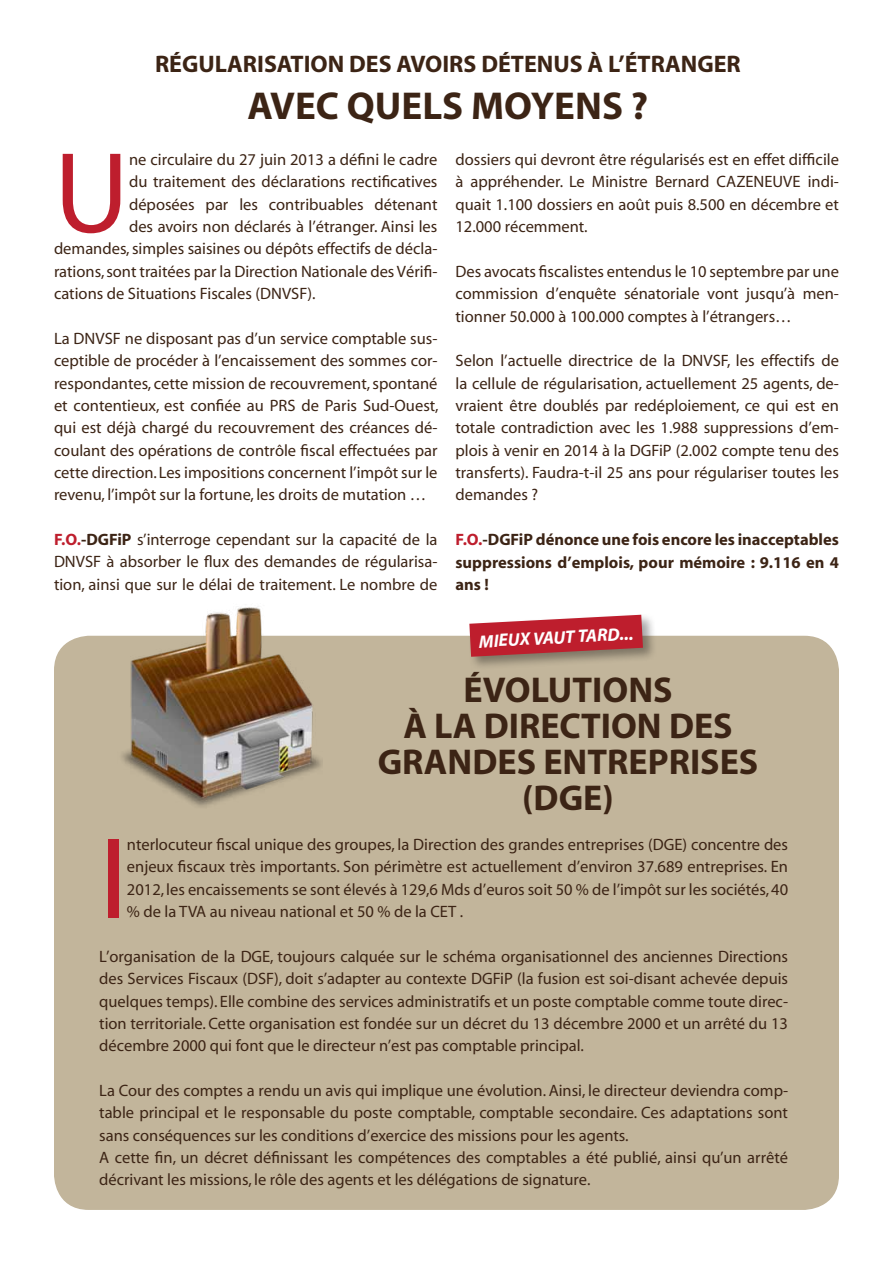
<style>
.page{position:relative;width:893px;height:1263px;background:#fff}
.page>*{position:absolute;margin:0;border:0;box-sizing:border-box;transform-origin:0 0}
.t1{font:115.95px "Myriad";color:#be1e2d}
.t2{font:700 39px "Myriad";color:#3c2415}
.t3{font:700 36px/36px "Myriad";color:#3c2415;text-align:center}
.t4{font:700 24px "Myriad";color:#3c2415}
.t5{font:italic 700 18px "Myriad";color:#fff}
.t6{font:16.5px/22.4px "Myriad";color:#3c2415;text-align:justify}
.t7{font:700 16.5px/22.4px "Myriad";color:#3c2415;text-align:justify}
.s1{font-weight:700;color:#be1e2d}
.s2{font-weight:700}
.s3{color:#be1e2d}
</style>
<div class="page">
<div style="left:55px;top:636px;width:783px;height:573px;background:#c2b59b;border-radius:34px"></div>
<div style="left:468px;top:613px;width:189px;height:58px;background:#000;opacity:.35"></div>
<svg style="left:469px;top:615px;width:174px;height:42px;background:#bf414a"></svg>
<img style="left:118px;top:607px;width:204px;height:200px">
<h3 class="t4" style="left:155px;top:52px;width:587px">RÉGULARISATION DES AVOIRS DÉTENUS À L’ÉTRANGER</h3>
<h2 class="t2" style="left:248px;top:86px;width:402px">AVEC QUELS MOYENS ?</h2>
<h1 class="t1" style="left:54px;top:136px;width:77px">U</h1>
<p class="t6" style="left:129px;top:149px;width:310px">ne circulaire du 27 juin 2013 a défini le cadre</p>
<p class="t6" style="left:129px;top:171px;width:310px">du traitement des déclarations rectificatives</p>
<p class="t6" style="left:129px;top:194px;width:310px">déposées par les contribuables détenant</p>
<p class="t6" style="left:129px;top:216px;width:310px">des avoirs non déclarés à l’étranger. Ainsi les</p>
<p class="t6" style="left:54px;top:238px;width:385px">demandes, simples saisines ou dépôts effectifs de décla-</p>
<p class="t6" style="left:54px;top:261px;width:385px">rations, sont traitées par la Direction Nationale des Vérifi-</p>
<p class="t6" style="left:54px;top:283px;width:263px">cations de Situations Fiscales (DNVSF).</p>
<p class="t6" style="left:54px;top:328px;width:386px">La DNVSF ne disposant pas d’un service comptable sus&shy;ceptible de procéder à l’encaissement des sommes cor&shy;respondantes, cette mission de recouvrement, spontané et contentieux, est confiée au PRS de Paris Sud-Ouest, qui est déjà chargé du recouvrement des créances dé&shy;coulant des opérations de contrôle fiscal effectuées par cette direction. Les impositions concernent l’impôt sur le revenu, l’impôt sur la fortune, les droits de mutation …</p>
<p class="t6" style="left:54px;top:529px;width:385px"><span class="s1">F.O.</span><span class="s2">-DGFiP</span> s’interroge cependant sur la capacité de la DNVSF à absorber le flux des demandes de régularisa&shy;tion, ainsi que sur le délai de traitement. Le nombre de</p>
<p class="t6" style="left:455px;top:149px;width:385px">dossiers qui devront être régularisés est en effet difficile à appréhender. Le Ministre Bernard CAZENEUVE indi&shy;quait 1.100 dossiers en août puis 8.500 en décembre et 12.000 récemment.</p>
<p class="t6" style="left:455px;top:261px;width:385px">Des avocats fiscalistes entendus le 10 septembre par une commission d’enquête sénatoriale vont jusqu’à men&shy;tionner 50.000 à 100.000 comptes à l’étrangers…</p>
<p class="t6" style="left:455px;top:350px;width:385px">Selon l’actuelle directrice de la DNVSF, les effectifs de la cellule de régularisation, actuellement 25 agents, de&shy;vraient être doublés par redéploiement, ce qui est en totale contradiction avec les 1.988 suppressions d’em&shy;plois à venir en 2014 à la DGFiP (2.002 compte tenu des transferts). Faudra-t-il 25 ans pour régulariser toutes les demandes ?</p>
<p class="t7" style="left:455px;top:529px;width:385px"><span class="s3">F.O.</span>-DGFiP dénonce une fois encore les inacceptables suppressions d’emplois, pour mémoire : 9.116 en 4 ans !</p>
<p class="t5" style="left:478px;top:632px;width:156px;rotate:-3deg">MIEUX VAUT TARD...</p>
<h3 class="t3" style="left:378px;top:673px;width:382px">ÉVOLUTIONS<br>À LA DIRECTION DES<br>GRANDES ENTREPRISES (DGE)</h3>
<h1 class="t1" style="left:99px;top:821px;width:29px">I</h1>
<p class="t6" style="left:127px;top:834px;width:663px">nterlocuteur fiscal unique des groupes, la Direction des grandes entreprises (DGE) concentre des enjeux fiscaux très importants. Son périmètre est actuellement d’environ 37.689 entreprises. En 2012, les encaissements se sont élevés à 129,6 Mds d’euros soit 50 % de l’impôt sur les sociétés, 40 % de la TVA au niveau national et 50 % de la CET .</p>
<p class="t6" style="left:99px;top:946px;width:690px">L’organisation de la DGE, toujours calquée sur le schéma organisationnel des anciennes Directions des Services Fiscaux (DSF), doit s’adapter au contexte DGFiP (la fusion est soi-disant achevée depuis quelques temps). Elle combine des services administratifs et un poste comptable comme toute direc&shy;tion territoriale. Cette organisation est fondée sur un décret du 13 décembre 2000 et un arrêté du 13 décembre 2000 qui font que le directeur n’est pas comptable principal.</p>
<p class="t6" style="left:99px;top:1080px;width:690px;text-align:left">La Cour des comptes a rendu un avis qui implique une évolution. Ainsi, le directeur deviendra comp&shy;table principal et le responsable du poste comptable, comptable secondaire. Ces adaptations sont sans conséquences sur les conditions d’exercice des missions pour les agents.<br>A cette fin, un décret définissant les compétences des comptables a été publié, ainsi qu’un arrêté décrivant les missions, le rôle des agents et les délégations de signature.</p>
</div>
